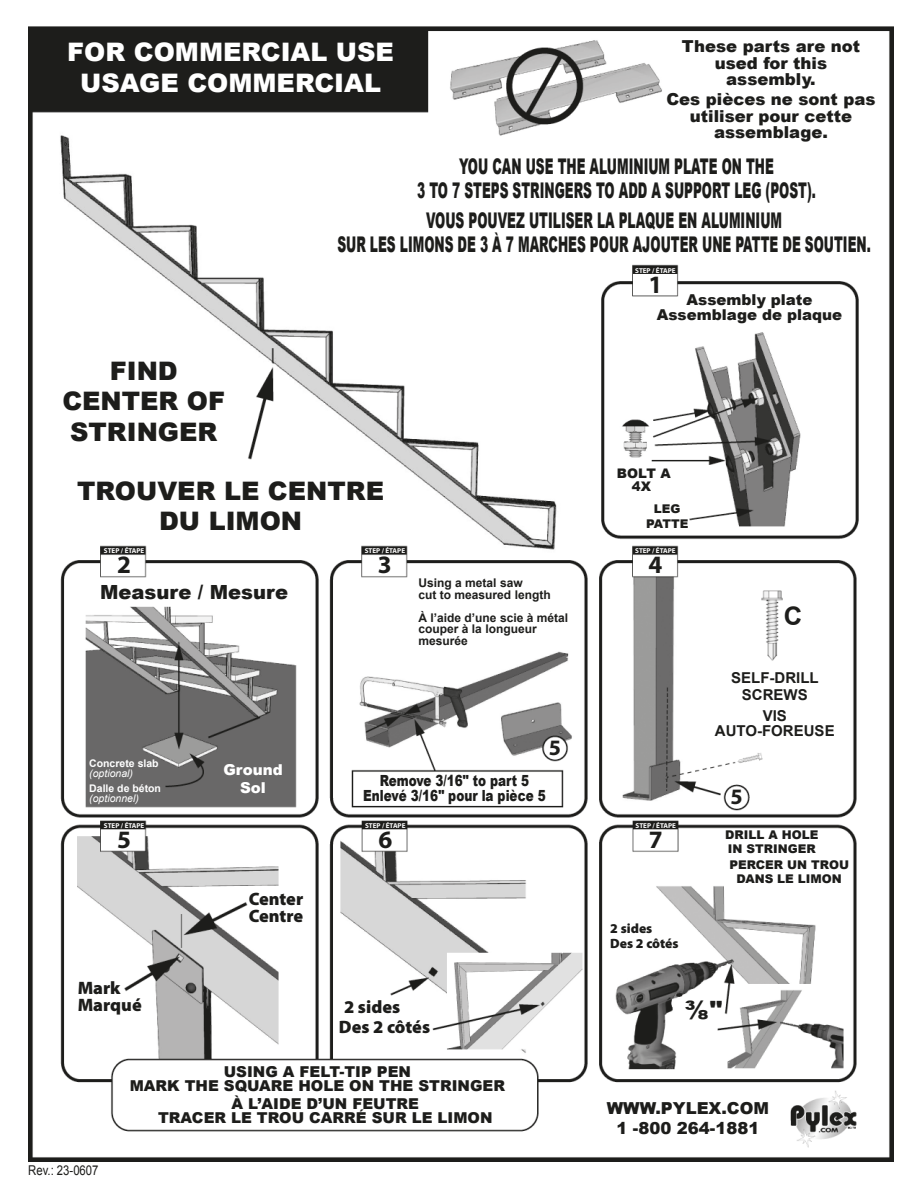
<style>
.page{position:relative;width:918px;height:1188px;background:#fff}
.page>*{position:absolute;margin:0;border:0;box-sizing:border-box;transform-origin:0 0}
.t1{font:900 25.5px/30.6px "Arial";color:#1d1d1b;text-align:center}
.t2{font:900 25.5px/31.3px "Arial";color:#fff;text-align:center}
.t3{font:700 25.5px "Arial";color:#1d1d1b}
.t4{font:900 25.2px "Arial";color:#1d1d1b}
.t5{font:700 25.05px "Myriad Pro";color:#1d1d1b}
.t6{font:700 22.05px "Myriad Pro";color:#1d1d1b}
.t7{font:900 21.6px/24px "Arial";color:#1d1d1b;text-align:center;scale:.57 1}
.t8{font:900 19.5px "Arial";color:#1d1d1b}
.t9{font:900 18px/16.5px "Myriad Pro";color:#1d1d1b}
.t10{font:900 16.5px/16.5px "Arial";color:#1d1d1b;text-align:center}
.t11{font:900 15.3px "Arial";color:#1d1d1b;scale:.78 1}
.t12{font:900 15px/13.5px "Arial";color:#1d1d1b;text-align:center}
.t13{font:700 15px/16.5px "Arial";color:#1d1d1b;text-align:center}
.t14{font:900 15px/18px "Arial";color:#fff;text-align:center}
.t15{font:900 13.5px/15.1px "Myriad Pro";color:#1d1d1b}
.t16{font:13.5px "Arial";color:#1d1d1b;scale:.84 1}
.t17{font:900 13.2px "Arial";color:#1d1d1b}
.t18{font:700 12px/11.4px "Arial";color:#1d1d1b}
.t19{font:900 12px/14.4px "Arial";color:#1d1d1b;text-align:center}
.t20{font:700 10.5px "Arial";color:#fff}
.t21{font:italic 10.5px "Arial";color:#fff}
.t22{font:700 7.05px "Myriad Pro";color:#fff}
</style>
<div class="page">
<img style="left:29px;top:27px;width:865px;height:1134px">
<p class="t2" style="left:67px;top:36px;width:328px">FOR COMMERCIAL USE<br>USAGE COMMERCIAL</p>
<p class="t10" style="left:682px;top:37px;width:180px">These parts are not used for this assembly.</p>
<p class="t10" style="left:666px;top:91px;width:211px">Ces pièces ne sont pas utiliser pour cette assemblage.</p>
<p class="t7" style="left:417px;top:154px;width:701px">YOU CAN USE THE ALUMINIUM PLATE ON THE<br>3 TO 7 STEPS STRINGERS TO ADD A SUPPORT LEG (POST).</p>
<p class="t7" style="left:337px;top:208px;width:938px">VOUS POUVEZ UTILISER LA PLAQUE EN ALUMINIUM<br>SUR LES LIMONS DE 3 À 7 MARCHES POUR AJOUTER UNE PATTE DE SOUTIEN.</p>
<p class="t22" style="left:635px;top:266px;width:42px">STEP / ÉTAPE</p>
<p class="t5" style="left:648px;top:268px;width:15px">1</p>
<p class="t1" style="left:62px;top:354px;width:164px">FIND<br>CENTER OF<br>STRINGER</p>
<p class="t1" style="left:77px;top:475px;width:308px">TROUVER LE CENTRE<br>DU LIMON</p>
<p class="t22" style="left:104px;top:546px;width:42px">STEP / ÉTAPE</p>
<p class="t5" style="left:117px;top:548px;width:15px">2</p>
<p class="t8" style="left:100px;top:577px;width:190px">Measure / Mesure</p>
<p class="t22" style="left:365px;top:546px;width:42px">STEP / ÉTAPE</p>
<p class="t5" style="left:378px;top:548px;width:15px">3</p>
<p class="t18" style="left:419px;top:578px;width:134px">Using a metal saw<br>cut to measured length</p>
<p class="t18" style="left:419px;top:612px;width:151px">À l’aide d’une scie à métal couper à la longueur mesurée</p>
<p class="t20" style="left:89px;top:757px;width:71px">Concrete slab</p>
<p class="t21" style="left:89px;top:767px;width:45px">(optional)</p>
<p class="t20" style="left:89px;top:781px;width:73px">Dalle de béton</p>
<p class="t21" style="left:89px;top:791px;width:51px">(optionnel)</p>
<p class="t22" style="left:104px;top:821px;width:42px">STEP / ÉTAPE</p>
<p class="t5" style="left:117px;top:823px;width:15px">5</p>
<p class="t9" style="left:78px;top:980px;width:65px">Mark<br>Marqué</p>
<p class="t14" style="left:223px;top:760px;width:61px">Ground<br>Sol</p>
<p class="t9" style="left:249px;top:891px;width:56px">Center<br>Centre</p>
<p class="t6" style="left:549px;top:733px;width:14px">5</p>
<p class="t11" style="left:380px;top:770px;width:193px">Remove 3/16" to part 5</p>
<p class="t11" style="left:363px;top:785px;width:235px">Enlevé 3/16" pour la pièce 5</p>
<p class="t22" style="left:365px;top:821px;width:42px">STEP / ÉTAPE</p>
<p class="t5" style="left:378px;top:823px;width:15px">6</p>
<p class="t9" style="left:339px;top:997px;width:93px;line-height:20px">2 sides<br>Des 2 côtés</p>
<p class="t12" style="left:130px;top:1065px;width:377px">USING A FELT-TIP PEN<br>MARK THE SQUARE HOLE ON THE STRINGER</p>
<p class="t16" style="left:28px;top:1162px;width:85px">Rev.: 23-0607</p>
<p class="t12" style="left:158px;top:1097px;width:336px">À L’AIDE D’UN FEUTRE<br>TRACER LE TROU CARRÉ SUR LE LIMON</p>
<p class="t12" style="left:657px;top:292px;width:187px;line-height:15px">Assembly plate<br>Assemblage de plaque</p>
<p class="t17" style="left:617px;top:464px;width:55px">BOLT A</p>
<p class="t17" style="left:632px;top:477px;width:21px">4X</p>
<p class="t19" style="left:646px;top:501px;width:44px">LEG<br>PATTE</p>
<p class="t22" style="left:635px;top:546px;width:42px">STEP / ÉTAPE</p>
<p class="t5" style="left:648px;top:548px;width:15px">4</p>
<p class="t22" style="left:636px;top:821px;width:42px">STEP / ÉTAPE</p>
<p class="t5" style="left:649px;top:823px;width:15px">7</p>
<p class="t15" style="left:610px;top:921px;width:70px">2 sides<br>Des 2 côtés</p>
<p class="t3" style="left:784px;top:599px;width:20px">C</p>
<p class="t13" style="left:731px;top:670px;width:89px">SELF-DRILL<br>SCREWS</p>
<p class="t13" style="left:715px;top:708px;width:121px;line-height:15px">VIS<br>AUTO-FOREUSE</p>
<p class="t6" style="left:730px;top:782px;width:14px">5</p>
<p class="t19" style="left:725px;top:827px;width:95px;text-align:left">DRILL A HOLE<br>IN STRINGER</p>
<p class="t19" style="left:729px;top:857px;width:121px">PERCER UN TROU<br>DANS LE LIMON</p>
<p class="t4" style="left:685px;top:992px;width:39px">⅜"</p>
<p class="t10" style="left:607px;top:1098px;width:164px;line-height:19.8px">WWW.PYLEX.COM<br>1 -800 264-1881</p>
</div>
